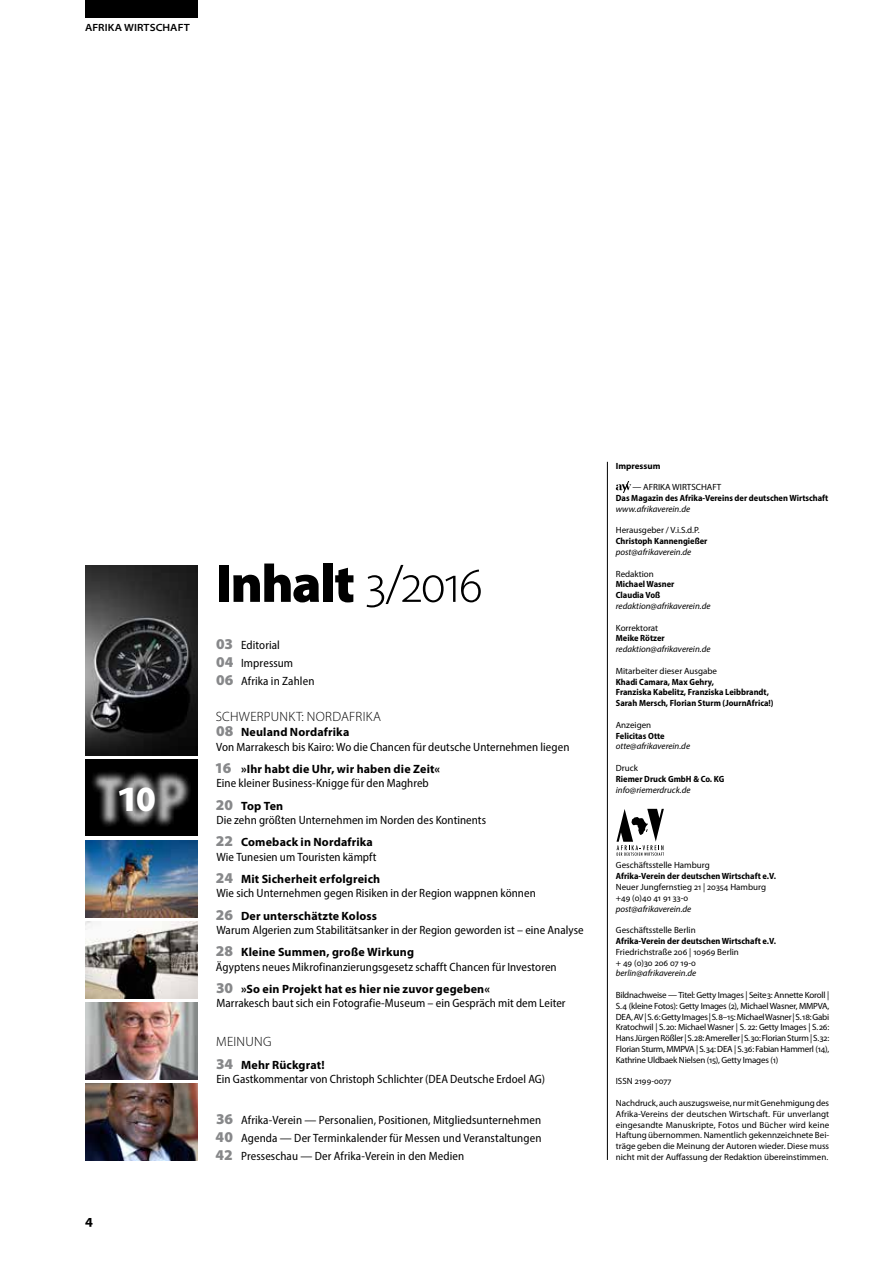
<style>
.page{position:relative;width:893px;height:1263px;background:#fff}
.page>*{position:absolute;margin:0;border:0;box-sizing:border-box;transform-origin:0 0}
.t1{font:900 54px "Myriad Pro";letter-spacing:-.03em;color:#000}
.t2{font:700 condensed 47.25px "Myriad Pro";color:#fff}
.t3{font:700 14.25px "Myriad Pro";color:#000}
.t4{font:300 13.5px "Myriad Pro";letter-spacing:.02em;color:#000}
.t5{font:semi-condensed 12px/14.4px "Myriad Pro";letter-spacing:.005em;color:#000}
.t6{font:600 semi-expanded 10.5px "Myriad Pro";letter-spacing:.01em;color:#000}
.t7{font:9px/10.8px "Myriad Pro";color:#000}
.t8{font:700 semi-condensed 9px/10.8px "Myriad Pro";color:#000}
.t9{font:italic 9px "Myriad Pro";color:#000}
.t10{font:700 9px "Myriad Pro";color:#000}
.s1{font-weight:300;font-stretch:semi-condensed}
.s2{font-weight:900;font-stretch:normal;font-size:15px;color:#87888a}
.s3{font-weight:700;font-stretch:normal}
</style>
<div class="page">
<hr style="left:607px;top:462px;width:1px;height:698px;background:#000">
<img style="left:85px;top:1084px;width:113px;height:76px">
<img style="left:85px;top:566px;width:113px;height:189px">
<img style="left:85px;top:1003px;width:113px;height:76px">
<img style="left:85px;top:922px;width:113px;height:76px">
<img style="left:85px;top:841px;width:113px;height:76px">
<svg style="left:616px;top:809px;width:48px;height:47px"></svg>
<img style="left:85px;top:760px;width:113px;height:76px">
<div style="left:85px;top:0;width:113px;height:18px;background:#000"></div>
<svg style="left:616px;top:482px;width:15px;height:10px"></svg>
<p class="t6" style="left:85px;top:20px;width:106px">AFRIKA WIRTSCHAFT</p>
<h2 class="t2" style="left:117px;top:766px;width:40px">10</h2>
<h3 class="t3" style="left:85px;top:1210px;width:9px">4</h3>
<h1 class="t1" style="left:216px;top:548px;width:269px">Inhalt <span class="s1">3/2016</span></h1>
<h3 class="t5" style="left:216px;top:635px;width:100px;line-height:18px"><span class="s2">03</span> Editorial<br><span class="s2">04</span> Impressum<br><span class="s2">06</span> Afrika in Zahlen</h3>
<h3 class="t4" style="left:216px;top:709px;width:167px">SCHWERPUNKT: NORDAFRIKA</h3>
<h3 class="t5" style="left:216px;top:725px;width:355px"><span class="s2">08</span> <span class="s3">Neuland Nordafrika<br></span>Von Marrakesch bis Kairo: Wo die Chancen für deutsche Unternehmen liegen</h3>
<h3 class="t5" style="left:215px;top:761px;width:227px"><span class="s2">16</span> <span class="s3">»Ihr habt die Uhr, wir haben die Zeit«<br></span>Eine kleiner Business-Knigge für den Maghreb</h3>
<h3 class="t5" style="left:216px;top:798px;width:272px"><span class="s2">20</span> <span class="s3">Top Ten<br></span>Die zehn größten Unternehmen im Norden des Kontinents</h3>
<h3 class="t5" style="left:216px;top:835px;width:162px"><span class="s2">22</span> <span class="s3">Comeback in Nordafrika<br></span>Wie Tunesien um Touristen kämpft</h3>
<h3 class="t5" style="left:216px;top:871px;width:321px"><span class="s2">24</span> <span class="s3">Mit Sicherheit erfolgreich<br></span>Wie sich Unternehmen gegen Risiken in der Region wappnen können</h3>
<h3 class="t5" style="left:216px;top:908px;width:369px"><span class="s2">26</span> <span class="s3">Der unterschätzte Koloss<br></span>Warum Algerien zum Stabilitätsanker in der Region geworden ist – eine Analyse</h3>
<h3 class="t5" style="left:216px;top:945px;width:342px"><span class="s2">28</span> <span class="s3">Kleine Summen, große Wirkung<br></span>Ägyptens neues Mikrofinanzierungsgesetz schafft Chancen für Investoren</h3>
<h3 class="t5" style="left:216px;top:981px;width:351px"><span class="s2">30</span> <span class="s3">»So ein Projekt hat es hier nie zuvor gegeben«<br></span>Marrakesch baut sich ein Fotografie-Museum – ein Gespräch mit dem Leiter</h3>
<h3 class="t4" style="left:216px;top:1034px;width:57px">MEINUNG</h3>
<h3 class="t5" style="left:216px;top:1057px;width:330px"><span class="s2">34</span> <span class="s3">Mehr Rückgrat!<br></span>Ein Gastkommentar von Christoph Schlichter (DEA Deutsche Erdoel AG)</h3>
<h3 class="t5" style="left:216px;top:1111px;width:327px;line-height:18px;text-align:justify"><span class="s2">36</span> Afrika-Verein — Personalien, Positionen, Mitgliedsunternehmen <span class="s2">40</span> Agenda — Der Terminkalender für Messen und Veranstaltungen <span class="s2">42</span> Presseschau — Der Afrika-Verein in den Medien</h3>
<p class="t10" style="left:616px;top:460px;width:46px">Impressum</p>
<p class="t7" style="left:632px;top:482px;width:90px">— AFRIKA WIRTSCHAFT</p>
<p class="t8" style="left:616px;top:492px;width:214px">Das Magazin des Afrika-Vereins der deutschen Wirtschaft</p>
<p class="t9" style="left:616px;top:503px;width:76px">www.afrikaverein.de</p>
<p class="t7" style="left:616px;top:525px;width:85px">Herausgeber / V.i.S.d.P.</p>
<p class="t8" style="left:616px;top:536px;width:93px">Christoph Kannengießer</p>
<p class="t9" style="left:616px;top:546px;width:77px">post@afrikaverein.de</p>
<p class="t7" style="left:616px;top:568px;width:40px">Redaktion</p>
<p class="t8" style="left:616px;top:579px;width:60px">Michael Wasner<br>Claudia Voß</p>
<p class="t9" style="left:616px;top:600px;width:96px">redaktion@afrikaverein.de</p>
<p class="t7" style="left:616px;top:622px;width:44px">Korrektorat</p>
<p class="t8" style="left:616px;top:633px;width:50px">Meike Rötzer</p>
<p class="t9" style="left:616px;top:644px;width:96px">redaktion@afrikaverein.de</p>
<p class="t7" style="left:616px;top:665px;width:103px">Mitarbeiter dieser Ausgabe</p>
<p class="t8" style="left:616px;top:676px;width:159px">Khadi Camara, Max Gehry,<br>Franziska Kabelitz, Franziska Leibbrandt,<br>Sarah Mersch, Florian Sturm (JournAfrica!)</p>
<p class="t7" style="left:616px;top:719px;width:37px">Anzeigen</p>
<p class="t8" style="left:616px;top:730px;width:50px">Felicitas Otte</p>
<p class="t9" style="left:616px;top:741px;width:76px">otte@afrikaverein.de</p>
<p class="t7" style="left:616px;top:762px;width:24px">Druck</p>
<p class="t8" style="left:616px;top:773px;width:110px">Riemer Druck GmbH &amp; Co. KG</p>
<p class="t9" style="left:616px;top:784px;width:76px">info@riemerdruck.de</p>
<p class="t7" style="left:616px;top:860px;width:95px">Geschäftsstelle Hamburg</p>
<p class="t8" style="left:616px;top:870px;width:162px">Afrika-Verein der deutschen Wirtschaft e.V.</p>
<p class="t7" style="left:616px;top:881px;width:152px">Neuer Jungfernstieg 21 | 20354 Hamburg +49 (0)40 41 91 33-0</p>
<p class="t9" style="left:616px;top:903px;width:77px">post@afrikaverein.de</p>
<p class="t7" style="left:616px;top:924px;width:81px">Geschäftsstelle Berlin</p>
<p class="t8" style="left:616px;top:935px;width:162px">Afrika-Verein der deutschen Wirtschaft e.V.</p>
<p class="t7" style="left:616px;top:946px;width:125px">Friedrichstraße 206 | 10969 Berlin + 49 (0)30 206 07 19-0</p>
<p class="t9" style="left:616px;top:968px;width:82px">berlin@afrikaverein.de</p>
<p class="t7" style="left:616px;top:989px;width:215px;text-align:justify">Bildnachweise — Titel: Getty Images | Seite3: Annette Koroll | S.4 (kleine Fotos): Getty Images (2), Michael Wasner, MMPVA, DEA, AV | S. 6: Getty Images | S.8–15: Michael Wasner | S.18: Gabi Kratochwil | S.20: Michael Wasner | S. 22: Getty Images | S.26:<br>Hans Jürgen Rößler | S.28: Amereller | S.30: Florian Sturm | S.32:<br>Florian Sturm, MMPVA | S.34: DEA | S.36: Fabian Hammerl (14), Kathrine Uldbaek Nielsen (15), Getty Images (1)</p>
<p class="t7" style="left:616px;top:1076px;width:57px">ISSN 2199-0077</p>
<p class="t7" style="left:616px;top:1097px;width:215px;text-align:justify">Nachdruck, auch auszugsweise, nur mit Genehmigung des Afrika-Vereins der deutschen Wirtschaft. Für unverlangt eingesandte Manuskripte, Fotos und Bücher wird keine Haftung übernommen. Namentlich gekennzeichnete Bei&shy;träge geben die Meinung der Autoren wieder. Diese muss nicht mit der Auffassung der Redaktion übereinstimmen.</p>
</div>
